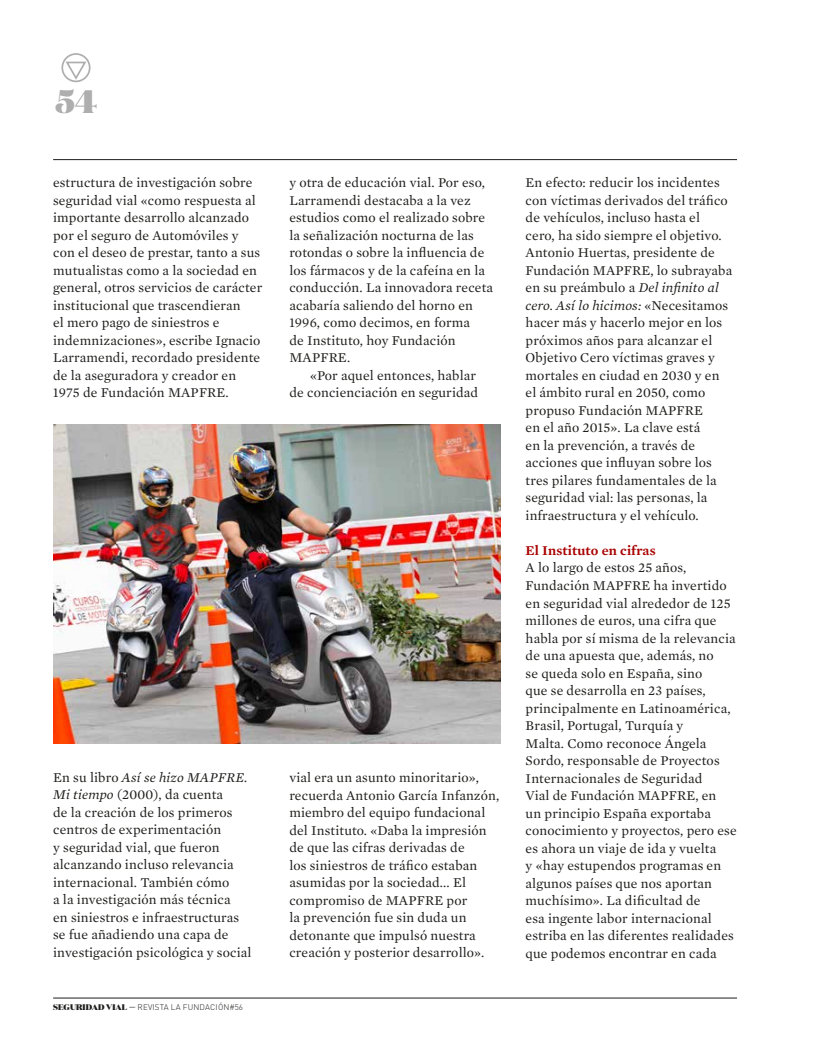
<style>
.page{position:relative;width:815px;height:1063px;background:#fff}
.page>*{position:absolute;margin:0;border:0;box-sizing:border-box;transform-origin:0 0}
.t1{font:900 32.5px "Domaine Display";color:#aeaeae}
.t2{font:13.75px/17.5px "Mercury Text G1";letter-spacing:.01em;color:#1d1d1b}
.t3{font:600 13.75px "Mercury Text G1";letter-spacing:.01em;color:#a90000}
.t4{font:300 8.12px "DIN Pro";letter-spacing:.02em;color:#1d1d1b}
.s1{font-style:italic}
.s2{font-family:"Domaine Display";font-weight:900}
</style>
<div class="page">
<hr style="left:53px;top:159px;width:684px;height:1px;background:#1d1d1b">
<hr style="left:53px;top:998px;width:684px;height:1px;background:#1d1d1b">
<svg style="left:62px;top:54px;width:28px;height:27px"></svg>
<svg style="left:64px;top:61px;width:24px;height:19px"></svg>
<div style="left:61px;top:53px;width:30px;height:29px;border:2px solid #aeaeae;border-radius:50%"></div>
<img style="left:53px;top:424px;width:448px;height:319px">
<h1 class="t1" style="left:56px;top:80px;width:43px">54</h1>
<p class="t2" style="left:53px;top:174px;width:211px">estructura de investigación sobre seguridad vial «como respuesta al importante desarrollo alcanzado por el seguro de Automóviles y con el deseo de prestar, tanto a sus mutualistas como a la sociedad en general, otros servicios de carácter institucional que trascendieran<br>el mero pago de siniestros e indemnizaciones», escribe Ignacio<br>Larramendi, recordado presidente de la aseguradora y creador en<br>1975 de Fundación MAPFRE.</p>
<p class="t2" style="left:53px;top:769px;width:200px">En su libro <span class="s1">Así se hizo MAPFRE.<br>Mi tiempo</span> (2000), da cuenta<br>de la creación de los primeros centros de experimentación<br>y seguridad vial, que fueron alcanzando incluso relevancia internacional. También cómo<br>a la investigación más técnica<br>en siniestros e infraestructuras se fue añadiendo una capa de investigación psicológica y social</p>
<p class="t4" style="left:53px;top:1001px;width:191px"><span class="s2">SEGURIDAD VIAL —</span> REVISTA LA FUNDACIÓN#56</p>
<p class="t2" style="left:289px;top:174px;width:205px">y otra de educación vial. Por eso,<br>Larramendi destacaba a la vez estudios como el realizado sobre la señalización nocturna de las rotondas o sobre la influencia de los fármacos y de la cafeína en la conducción. La innovadora receta acabaría saliendo del horno en<br>1996, como decimos, en forma<br>de Instituto, hoy Fundación<br>MAPFRE.</p>
<p class="t2" style="left:289px;top:367px;width:190px;text-align:right">«Por aquel entonces, hablar<br>de concienciación en seguridad</p>
<p class="t2" style="left:289px;top:769px;width:211px">vial era un asunto minoritario», recuerda Antonio García Infanzón, miembro del equipo fundacional del Instituto. «Daba la impresión de que las cifras derivadas de<br>los siniestros de tráfico estaban asumidas por la sociedad... El compromiso de MAPFRE por<br>la prevención fue sin duda un detonante que impulsó nuestra creación y posterior desarrollo».</p>
<p class="t2" style="left:526px;top:174px;width:208px">En efecto: reducir los incidentes con víctimas derivados del tráfico de vehículos, incluso hasta el cero, ha sido siempre el objetivo.<br>Antonio Huertas, presidente de<br>Fundación MAPFRE, lo subrayaba en su preámbulo a <span class="s1">Del infinito al cero. Así lo hicimos:</span> «Necesitamos hacer más y hacerlo mejor en los próximos años para alcanzar el<br>Objetivo Cero víctimas graves y mortales en ciudad en 2030 y en el ámbito rural en 2050, como propuso Fundación MAPFRE<br>en el año 2015». La clave está<br>en la prevención, a través de acciones que influyan sobre los tres pilares fundamentales de la seguridad vial: las personas, la infraestructura y el vehículo.</p>
<p class="t3" style="left:526px;top:542px;width:132px">El Instituto en cifras</p>
<p class="t2" style="left:526px;top:559px;width:213px">A lo largo de estos 25 años,<br>Fundación MAPFRE ha invertido en seguridad vial alrededor de 125 millones de euros, una cifra que habla por sí misma de la relevancia de una apuesta que, además, no<br>se queda solo en España, sino<br>que se desarrolla en 23 países, principalmente en Latinoamérica,<br>Brasil, Portugal, Turquía y<br>Malta. Como reconoce Ángela<br>Sordo, responsable de Proyectos<br>Internacionales de Seguridad<br>Vial de Fundación MAPFRE, en<br>un principio España exportaba conocimiento y proyectos, pero ese es ahora un viaje de ida y vuelta<br>y «hay estupendos programas en algunos países que nos aportan muchísimo». La dificultad de<br>esa ingente labor internacional estriba en las diferentes realidades que podemos encontrar en cada</p>
</div>
